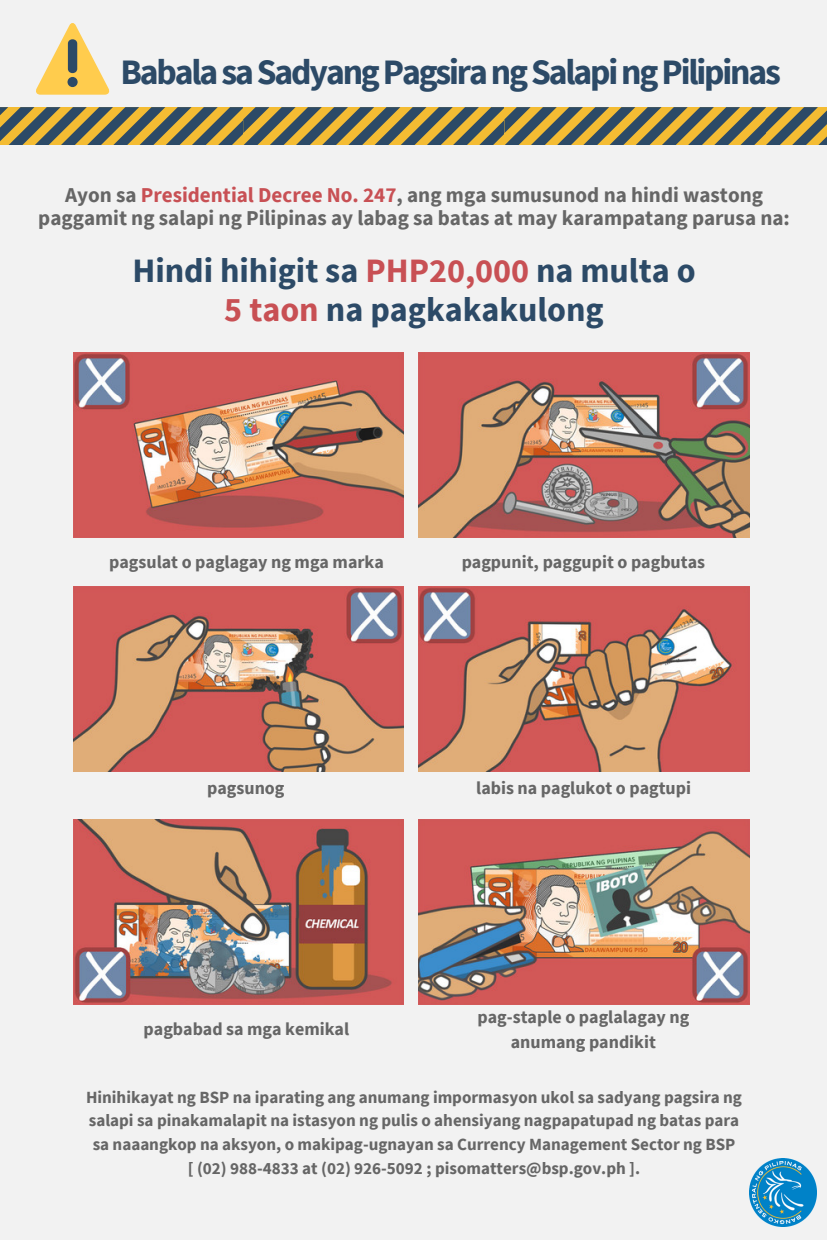
<style>
.page{position:relative;width:827px;height:1240px;background:#f2f2f2}
.page>*{position:absolute;margin:0;border:0;box-sizing:border-box;transform-origin:0 0}
.t1{font:700 35.7px "Source Sans Pro";letter-spacing:-.06em;color:#2c4a67}
.t2{font:700 34.05px/39.3px "Source Sans Pro";color:#2c4a67;text-align:center}
.t3{font:700 21.15px/22.5px "Source Sans Pro";color:#666;text-align:center}
.t4{font:700 18px/24.8px "Source Sans Pro";color:#666;text-align:center}
.t5{font:700 17.1px/23.7px "Source Sans Pro";color:#666;text-align:center}
.s1{color:#c85054}
</style>
<div class="page">
<img style="left:749px;top:1159px;width:68px;height:67px">
<svg style="left:36px;top:23px;width:74px;height:72px"></svg>
<svg style="left:0;top:107px;width:827px;height:37px;background:#8b804e"></svg>
<img style="left:73px;top:352px;width:331px;height:186px">
<img style="left:418px;top:586px;width:331px;height:186px">
<img style="left:418px;top:819px;width:331px;height:186px">
<img style="left:418px;top:352px;width:331px;height:186px">
<img style="left:73px;top:586px;width:331px;height:186px">
<img style="left:73px;top:819px;width:331px;height:186px">
<h1 class="t1" style="left:120px;top:49px;width:662px">BabalasaSadyangPagsirangSalapingPilipinas</h1>
<p class="t3" style="left:38px;top:184px;width:753px">Ayon sa <span class="s1">Presidential Decree No. 247</span>, ang mga sumusunod na hindi wastong paggamit ng salapi ng Pilipinas ay labag sa batas at may karampatang parusa na:</p>
<h2 class="t2" style="left:132px;top:250px;width:565px">Hindi hihigit sa <span class="s1">PHP20,000</span> na multa o<br><span class="s1">5 taon</span> na pagkakakulong</h2>
<p class="t4" style="left:109px;top:549px;width:276px">pagsulat o paglagay ng mga marka</p>
<p class="t4" style="left:462px;top:549px;width:245px">pagpunit, paggupit o pagbutas</p>
<p class="t4" style="left:207px;top:775px;width:79px">pagsunog</p>
<p class="t4" style="left:476px;top:775px;width:216px">labis na paglukot o pagtupi</p>
<p class="t4" style="left:144px;top:1016px;width:207px">pagbabad sa mga kemikal</p>
<p class="t4" style="left:477px;top:1004px;width:213px">pag-staple o paglalagay ng anumang pandikit</p>
<p class="t5" style="left:86px;top:1085px;width:657px">Hinihikayat ng BSP na iparating ang anumang impormasyon ukol sa sadyang pagsira ng salapi sa pinakamalapit na istasyon ng pulis o ahensiyang nagpapatupad ng batas para sa naaangkop na aksyon, o makipag-ugnayan sa Currency Management Sector ng BSP<br>[ (02) 988-4833 at (02) 926-5092 ; pisomatters@bsp.gov.ph ].</p>
</div>
